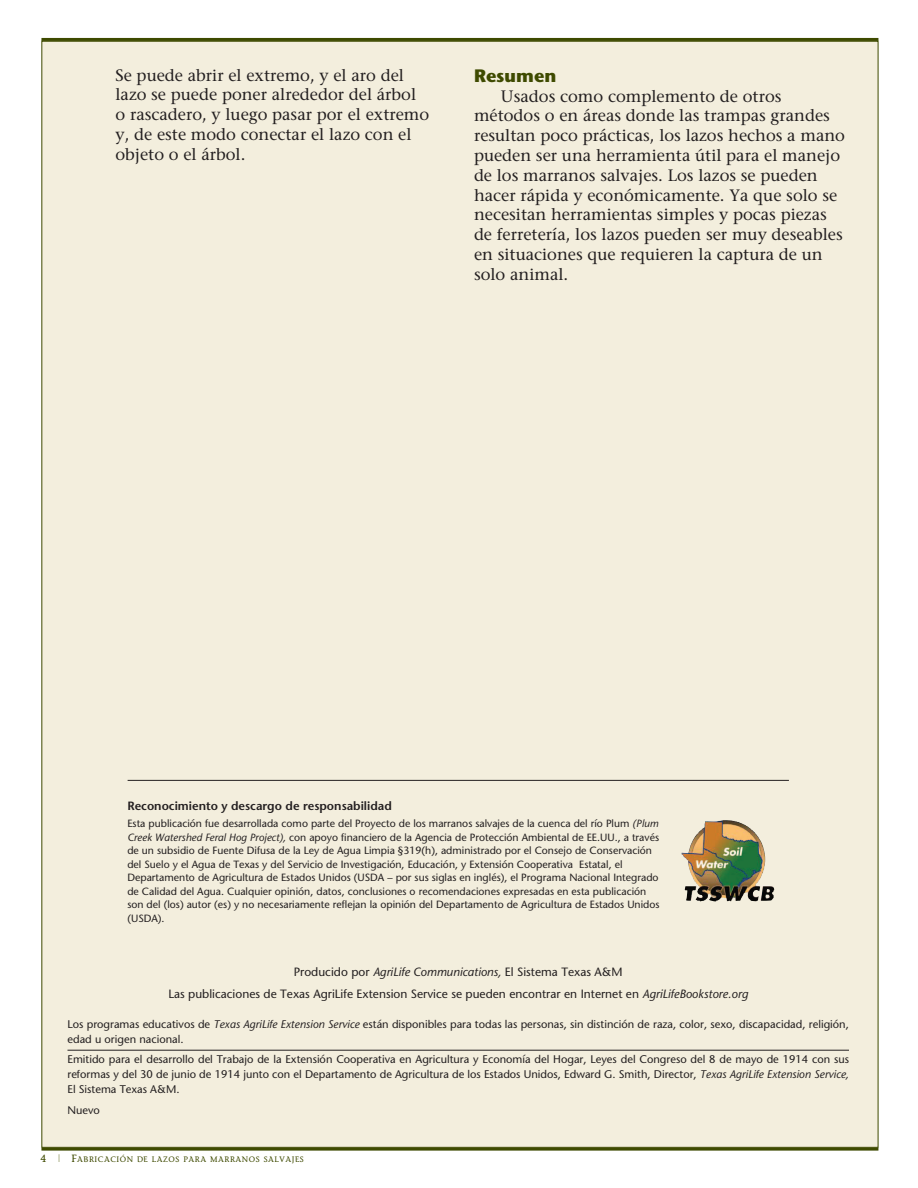
<style>
.page{position:relative;width:918px;height:1188px;background:#fff}
.page>*{position:absolute;margin:0;border:0;box-sizing:border-box;transform-origin:0 0}
.subheds_12_pt_Stone{font:700 18px "Stone Sans";color:#3e4a00}
.body_text_NO_CAPS__1{font:16.5px/19.8px "Stone Serif";color:#231f20}
.tabs{font:16.5px/19.8px "Stone Serif";color:#231f20}
.t1{font:12px "Stone Sans";color:#231f20}
.t2{font:600 12px "Stone Sans";color:#231f20}
.t3{font:11.1px/15px "Stone Sans";color:#231f20}
.t4{font:10.5px/13.5px "Stone Sans";color:#231f20}
.t5{font:7.8px "Stone Informal";letter-spacing:.065em;color:#3e4a00}
.s1{font-style:italic}
.s2{font-size:10.5px}
.s3{font-size:10.5px;color:#959c68}
</style>
<div class="page">
<div style="left:41px;top:41px;width:837px;height:1107px;background:#f3eedd;border:1px solid #3e4a00"></div>
<hr style="left:41px;top:1148px;width:837px;height:3px;background:#3e4a00">
<hr style="left:41px;top:38px;width:837px;height:3px;background:#3e4a00">
<img style="left:682px;top:820px;width:81px;height:82px">
<hr style="left:128px;top:780px;width:661px;height:1px;background:#231f20">
<hr style="left:68px;top:1050px;width:781px;height:1px;background:#231f20">
<p class="tabs" style="left:116px;top:65px;width:315px">Se puede abrir el extremo, y el aro del lazo se puede poner alrededor del árbol o rascadero, y luego pasar por el extremo y, de este modo conectar el lazo con el objeto o el árbol.</p>
<p class="subheds_12_pt_Stone" style="left:474px;top:64px;width:84px">Resumen</p>
<p class="body_text_NO_CAPS__1" style="left:474px;top:86px;width:373px;text-indent:27px">Usados como complemento de otros métodos o en áreas donde las trampas grandes resultan poco prácticas, los lazos hechos a mano pueden ser una herramienta útil para el manejo de los marranos salvajes. Los lazos se pueden hacer rápida y económicamente. Ya que solo se necesitan herramientas simples y pocas piezas de ferretería, los lazos pueden ser muy deseables en situaciones que requieren la captura de un solo animal.</p>
<p class="t2" style="left:127px;top:799px;width:266px">Reconocimiento y descargo de responsabilidad</p>
<p class="t4" style="left:127px;top:817px;width:534px">Esta publicación fue desarrollada como parte del Proyecto de los marranos salvajes de la cuenca del río Plum <span class="s1">(Plum Creek Watershed Feral Hog Project),</span> con apoyo financiero de la Agencia de Protección Ambiental de EE.UU., a través de un subsidio de Fuente Difusa de la Ley de Agua Limpia §319(h), administrado por el Consejo de Conservación del Suelo y el Agua de Texas y del Servicio de Investigación, Educación, y Extensión Cooperativa Estatal, el Departamento de Agricultura de Estados Unidos (USDA – por sus siglas en inglés), el Programa Nacional Integrado de Calidad del Agua. Cualquier opinión, datos, conclusiones o recomendaciones expresadas en esta publicación son del (los) autor (es) y no necesariamente reflejan la opinión del Departamento de Agricultura de Estados Unidos (USDA).</p>
<p class="t1" style="left:294px;top:964px;width:330px">Producido por <span class="s1">AgriLife Communications,</span> El Sistema Texas A&amp;M</p>
<p class="t1" style="left:168px;top:986px;width:581px">Las publicaciones de Texas AgriLife Extension Service se pueden encontrar en Internet en <span class="s1">AgriLifeBookstore.org</span></p>
<p class="t3" style="left:68px;top:1016px;width:783px">Los programas educativos de <span class="s1">Texas AgriLife Extension Service</span> están disponibles para todas las personas, sin distinción de raza, color, sexo, discapacidad, religión, edad u origen nacional.</p>
<p class="t3" style="left:68px;top:1052px;width:783px;text-align:justify">Emitido para el desarrollo del Trabajo de la Extensión Cooperativa en Agricultura y Economía del Hogar, Leyes del Congreso del 8 de mayo de 1914 con sus reformas y del 30 de junio de 1914 junto con el Departamento de Agricultura de los Estados Unidos, Edward G. Smith, Director, <span class="s1">Texas AgriLife Extension Service, </span>El Sistema Texas A&amp;M.</p>
<p class="t3" style="left:68px;top:1102px;width:34px">Nuevo</p>
<p class="t5" style="left:40px;top:1154px;width:265px"><span class="s2">4</span> <span class="s3">|</span> <span class="s2">F</span>ABRICACIÓN DE LAZOS PARA MARRANOS SALVAJES</p>
</div>
